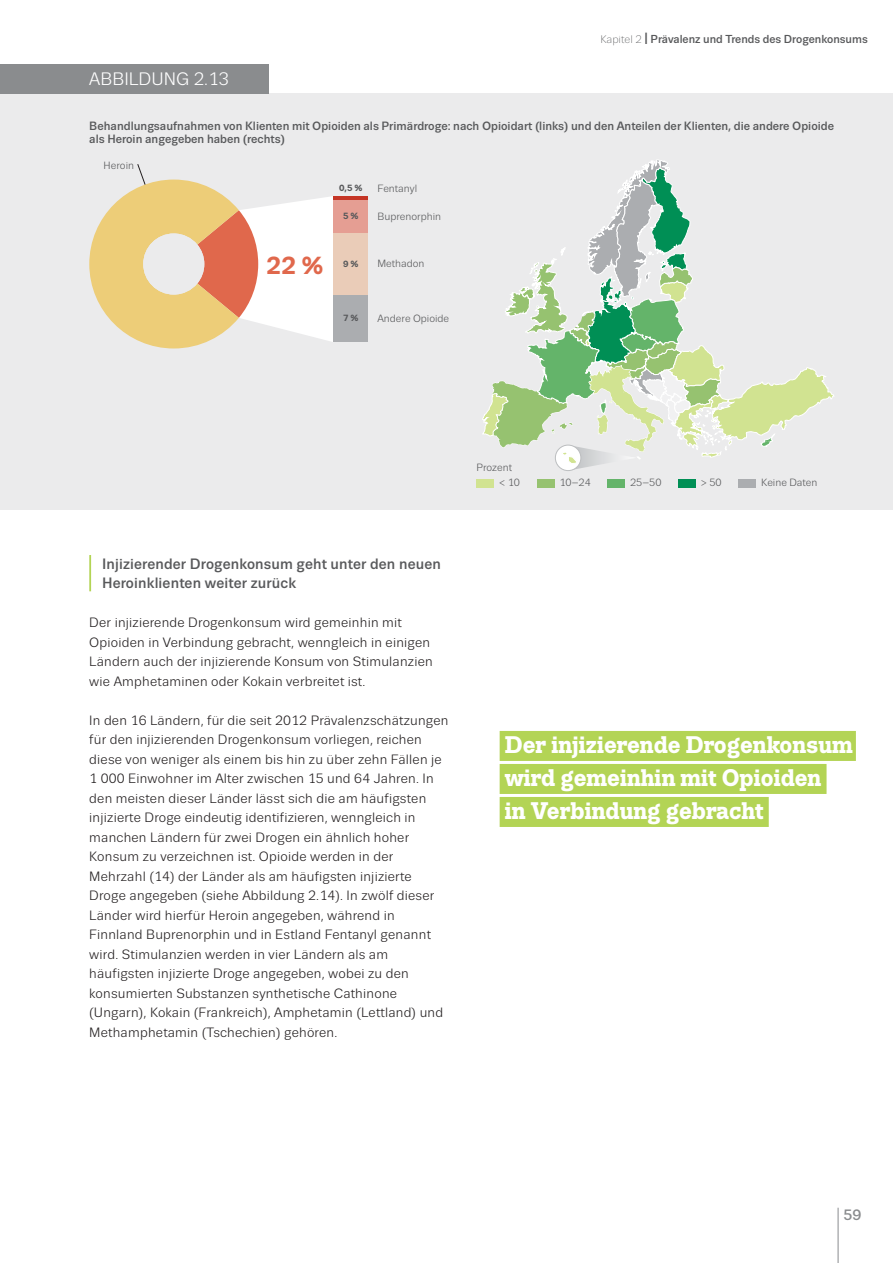
<style>
.page{position:relative;width:893px;height:1263px;background:#fff}
.page>*{position:absolute;margin:0;border:0;box-sizing:border-box;transform-origin:0 0}
.t1{font:700 24.6px "Trivia Sans";color:#e0684c}
.quote_green{font:700 24px/33px "Trivia Slab";color:#fff}
.figure_number{font:18px "Trivia Sans";color:#fff}
.t2_green_break{font:500 15px/19.5px "Trivia Sans";letter-spacing:.01em;color:#58595b}
.t2{font:500 15px "Trivia Sans";color:#8a8c8e}
.body{font:13.5px/19.5px "Trivia Sans";letter-spacing:.015em;color:#231f20}
.figure_title{font:500 12px/13.5px "Trivia Sans";color:#58595b}
.t3{font:500 11.55px "Trivia Sans";color:#58595b}
.t4{font:10.5px "Trivia Sans";color:#58595b}
.t5{font:700 9px "Trivia Sans";color:#58595b}
.s1{font-weight:300;font-size:10.95px}
.s2{font-size:16.2px}
</style>
<div class="page">
<hr style="left:838px;top:1208px;width:1px;height:55px;background:#8a8c8e">
<hr style="left:89px;top:555px;width:2px;height:36px;background:#b3d455">
<div style="left:0;top:94px;width:893px;height:416px;background:#ebebec"></div>
<svg style="left:482px;top:159px;width:352px;height:312px"></svg>
<div style="left:334px;top:295px;width:34px;height:47px;background:#abadb0"></div>
<div style="left:334px;top:233px;width:34px;height:62px;background:#eaccb8"></div>
<div style="left:334px;top:199px;width:34px;height:34px;background:#e59e93"></div>
<hr style="left:334px;top:196px;width:34px;height:3px;background:#c53526">
<svg style="left:89px;top:164px;width:245px;height:184px"></svg>
<div style="left:477px;top:479px;width:17px;height:9px;background:#d1e391"></div>
<div style="left:537px;top:479px;width:17px;height:9px;background:#96c270"></div>
<div style="left:608px;top:479px;width:17px;height:9px;background:#64b46a"></div>
<div style="left:678px;top:479px;width:18px;height:9px;background:#008f55"></div>
<div style="left:739px;top:479px;width:17px;height:9px;background:#abadb0"></div>
<div style="left:0;top:64px;width:269px;height:30px;background:#8a8c8e"></div>
<div style="left:500px;top:731px;width:356px;height:30px;background:#b3d455"></div>
<div style="left:500px;top:764px;width:326px;height:30px;background:#b3d455"></div>
<div style="left:500px;top:797px;width:269px;height:30px;background:#b3d455"></div>
<p class="figure_number" style="left:89px;top:69px;width:141px">ABBILDUNG 2.13</p>
<p class="t3" style="left:600px;top:32px;width:269px"><span class="s1">Kapitel 2</span> <span class="s2">I</span> Prävalenz und Trends des Drogenkonsums</p>
<p class="figure_title" style="left:89px;top:119px;width:746px">Behandlungsaufnahmen von Klienten mit Opioiden als Primärdroge: nach Opioidart (links) und den Anteilen der Klienten, die andere Opioide als Heroin angegeben haben (rechts)</p>
<p class="t4" style="left:104px;top:159px;width:32px">Heroin</p>
<p class="t1" style="left:266px;top:252px;width:59px">22 %</p>
<p class="t5" style="left:339px;top:183px;width:25px">0,5 %</p>
<p class="t4" style="left:377px;top:182px;width:41px">Fentanyl</p>
<p class="t5" style="left:343px;top:211px;width:17px">5 %</p>
<p class="t4" style="left:377px;top:211px;width:65px">Buprenorphin</p>
<p class="t4" style="left:377px;top:258px;width:49px">Methadon</p>
<p class="t5" style="left:343px;top:259px;width:17px">9 %</p>
<p class="t5" style="left:343px;top:313px;width:17px">7 %</p>
<p class="t4" style="left:377px;top:312px;width:73px">Andere Opioide</p>
<p class="t2_green_break" style="left:102px;top:554px;width:340px">Injizierender Drogenkonsum geht unter den neuen<br>Heroinklienten weiter zurück</p>
<p class="body" style="left:89px;top:613px;width:345px">Der injizierende Drogenkonsum wird gemeinhin mit Opioiden in Verbindung gebracht, wenngleich in einigen Ländern auch der injizierende Konsum von Stimulanzien wie Amphetaminen oder Kokain verbreitet ist.</p>
<p class="body" style="left:89px;top:710px;width:361px">In den 16 Ländern, für die seit 2012 Prävalenzschätzungen für den injizierenden Drogenkonsum vorliegen, reichen diese von weniger als einem bis hin zu über zehn Fällen je 1 000 Einwohner im Alter zwischen 15 und 64 Jahren. In den meisten dieser Länder lässt sich die am häufigsten injizierte Droge eindeutig identifizieren, wenngleich in manchen Ländern für zwei Drogen ein ähnlich hoher Konsum zu verzeichnen ist. Opioide werden in der Mehrzahl (14) der Länder als am häufigsten injizierte Droge angegeben (siehe Abbildung 2.14). In zwölf dieser Länder wird hierfür Heroin angegeben, während in Finnland Buprenorphin und in Estland Fentanyl genannt wird. Stimulanzien werden in vier Ländern als am häufigsten injizierte Droge angegeben, wobei zu den konsumierten Substanzen synthetische Cathinone (Ungarn), Kokain (Frankreich), Amphetamin (Lettland) und Methamphetamin (Tschechien) gehören.</p>
<p class="t4" style="left:476px;top:461px;width:37px">Prozent</p>
<p class="t4" style="left:499px;top:477px;width:22px">&lt; 10</p>
<p class="t4" style="left:559px;top:477px;width:33px">10–24</p>
<p class="t4" style="left:630px;top:477px;width:33px">25–50</p>
<p class="t4" style="left:701px;top:477px;width:22px">&gt; 50</p>
<p class="t4" style="left:761px;top:477px;width:58px">Keine Daten</p>
<p class="quote_green" style="left:505px;top:729px;width:350px">Der injizierende Drogenkonsum wird gemeinhin mit Opioiden<br>in Verbindung gebracht</p>
<p class="t2" style="left:843px;top:1207px;width:19px">59</p>
</div>
